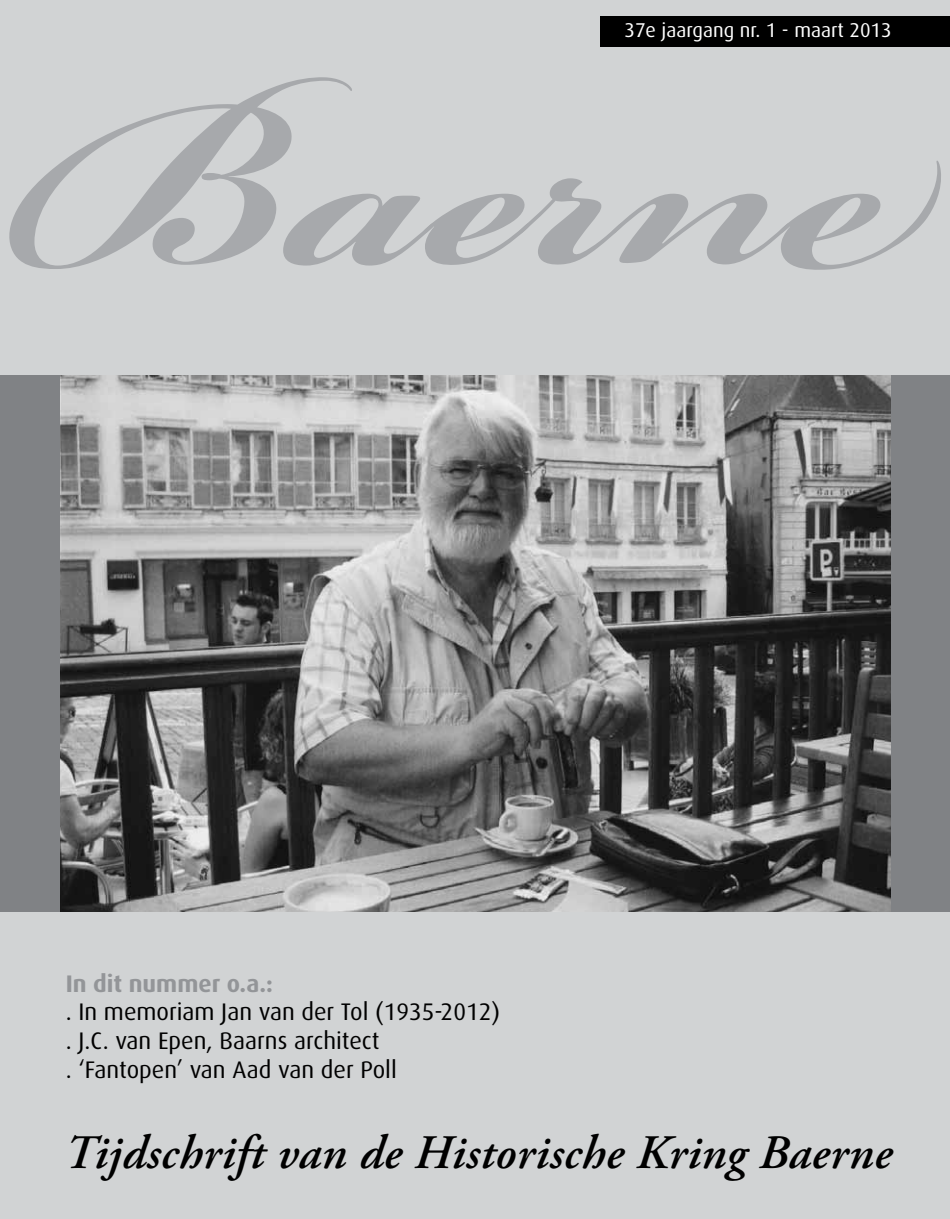
<style>
.page{position:relative;width:950px;height:1219px;background:#d1d3d4}
.page>*{position:absolute;margin:0;border:0;box-sizing:border-box;transform-origin:0 0}
.t1{font:700 384.2px "Bickham Script Pro";color:#a7a9ac}
.t2{font:italic 600 48px "Adobe Garamond Pro";letter-spacing:.01em;color:#000}
.t3{font:24px/28.8px "Dax";color:#000}
.t4{font:700 24px "Dax";color:#939598}
.t5{font:20px "Dax";color:#fff}
</style>
<div class="page">
<div style="left:601px;top:16px;width:349px;height:31px;background:#000"></div>
<div style="left:0;top:375px;width:66px;height:537px;background:#808285"></div>
<div style="left:863px;top:375px;width:87px;height:537px;background:#808285"></div>
<img style="left:60px;top:375px;width:830px;height:537px">
<p class="t5" style="left:624px;top:19px;width:269px">37e jaargang nr. 1 - maart 2013</p>
<h1 class="t1" style="left:13px;top:-96px;width:909px">Baerne</h1>
<p class="t4" style="left:66px;top:970px;width:208px">In dit nummer o.a.:</p>
<p class="t3" style="left:66px;top:998px;width:436px">. In memoriam Jan van der Tol (1935-2012) . J.C. van Epen, Baarns architect<br>. ‘Fantopen’ van Aad van der Poll</p>
<h2 class="t2" style="left:64px;top:1125px;width:829px">Tijdschrift van de Historische Kring Baerne</h2>
</div>
